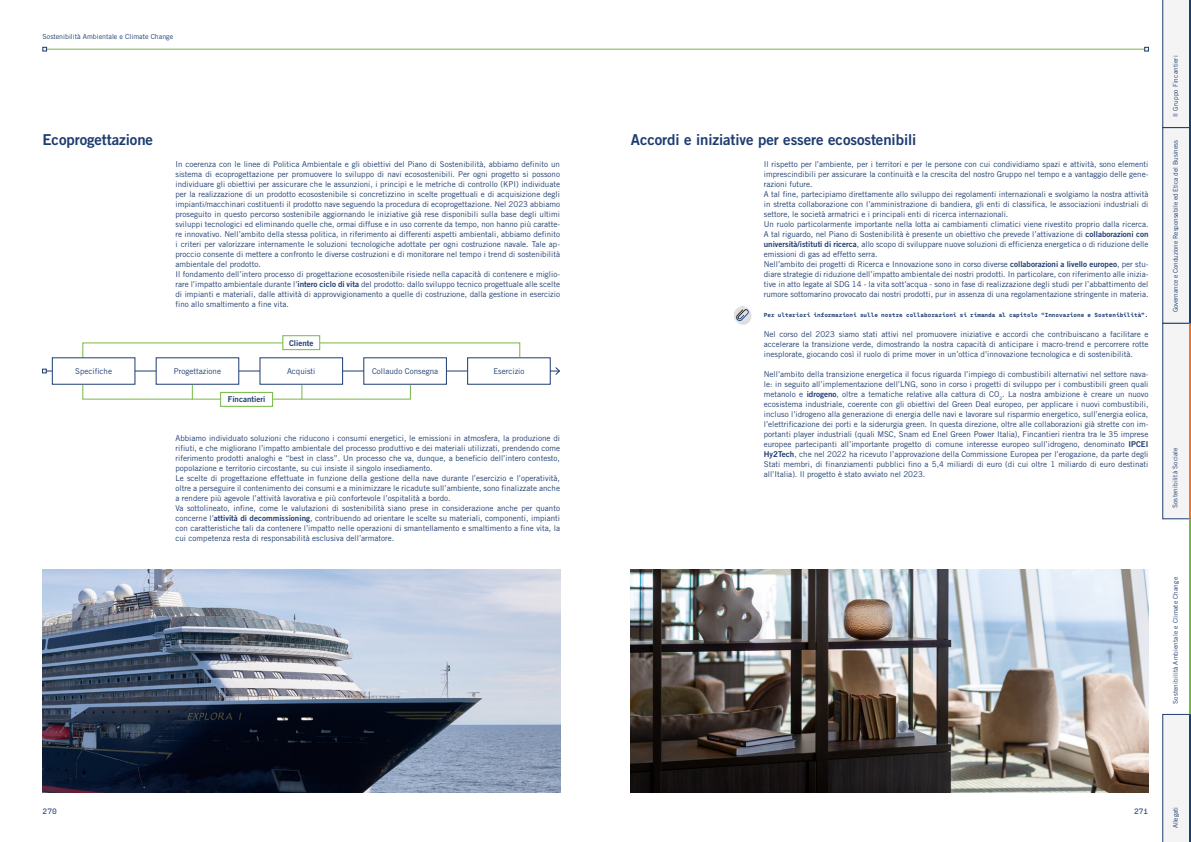
<style>
.page{position:relative;width:1191px;height:842px;background:#fff}
.page>*{position:absolute;margin:0;border:0;box-sizing:border-box;transform-origin:0 0}
.t1{font:15px "Trade Gothic LT Std Bd 2";letter-spacing:-.005em;color:#1d3c71}
.t2{font:8px/10px "Trade Gothic LT Std";color:#1d3c71}
.t3{font:8px "Trade Gothic LT Std Bd 2";color:#1d3c71}
.t4{font:500 8px "Fraktion Mono";color:#1d3c71}
.t5{font:7px "Trade Gothic LT Std";color:#1d3c71}
.t6{font:6.5px "Trade Gothic LT Std";letter-spacing:.02em;color:#1d3c71}
.t7{font:6.5px "Trade Gothic LT Std";letter-spacing:-.01em;color:#1d3c71}
.t8{font:6.5px "Trade Gothic LT Std";color:#1d3c71}
.t9{font:900 6px "Fraktion Mono";color:#1d3c71}
.s1{font-family:"Trade Gothic LT Std Bd 2"}
</style>
<div class="page">
<hr style="left:45px;top:49px;width:1101px;height:1px;background:#76b843">
<svg style="left:43px;top:47px;width:4px;height:4px"></svg>
<svg style="left:1144px;top:47px;width:4px;height:4px"></svg>
<hr style="left:42px;top:371px;width:517px;height:1px;background:#1d3c71">
<svg style="left:554px;top:367px;width:6px;height:8px"></svg>
<svg style="left:42px;top:369px;width:5px;height:4px"></svg>
<svg style="left:302px;top:384px;width:1px;height:15px"></svg>
<svg style="left:192px;top:384px;width:1px;height:15px"></svg>
<div style="left:156px;top:358px;width:83px;height:26px;background:#fff"></div>
<div style="left:260px;top:358px;width:82px;height:26px;background:#fff"></div>
<div style="left:364px;top:358px;width:82px;height:26px;background:#fff"></div>
<div style="left:467px;top:358px;width:83px;height:26px;background:#fff"></div>
<div style="left:52px;top:358px;width:83px;height:26px;background:#fff"></div>
<div style="left:283px;top:335px;width:37px;height:15px;border:1px solid #76b843"></div>
<div style="left:220px;top:392px;width:53px;height:15px;border:1px solid #76b843"></div>
<img style="left:43px;top:569px;width:517px;height:224px">
<img style="left:631px;top:569px;width:517px;height:224px">
<img style="left:734px;top:306px;width:18px;height:19px">
<div style="left:1162px;top:323px;width:29px;height:196px;background:#f5f4f4;border:1px solid #1d3c71"></div>
<div style="left:1162px;top:127px;width:29px;height:196px;background:#f5f4f4;border:1px solid #1d3c71"></div>
<svg style="left:1162px;top:714px;width:27px;height:128px"></svg>
<svg style="left:1162px;top:0;width:29px;height:128px"></svg>
<hr style="left:1189px;top:519px;width:2px;height:195px;background:#76b843">
<hr style="left:1189px;top:323px;width:2px;height:196px;background:#ee752a">
<hr style="left:1189px;top:128px;width:2px;height:195px;background:#1d3c71">
<hr style="left:1189px;top:0;width:2px;height:127px;background:#1d3c71">
<hr style="left:1189px;top:714px;width:2px;height:128px;background:#1d3c71">
<p class="t5" style="left:43px;top:32px;width:132px">Sostenibilità Ambientale e Climate Change</p>
<h1 class="t1" style="left:43px;top:131px;width:112px">Ecoprogettazione</h1>
<p class="t2" style="left:175px;top:159px;width:386px">In coerenza con le linee di Politica Ambientale e gli obiettivi del Piano di Sostenibilità, abbiamo definito un sistema di ecoprogettazione per promuovere lo sviluppo di navi ecosostenibili. Per ogni progetto si possono individuare gli obiettivi per assicurare che le assunzioni, i principi e le metriche di controllo (KPI) individuate per la realizzazione di un prodotto ecosostenibile si concretizzino in scelte progettuali e di acquisizione degli impianti/macchinari costituenti il prodotto nave seguendo la procedura di ecoprogettazione. Nel 2023 abbiamo proseguito in questo percorso sostenibile aggiornando le iniziative già rese disponibili sulla base degli ultimi sviluppi tecnologici ed eliminando quelle che, ormai diffuse e in uso corrente da tempo, non hanno più caratte&shy;re innovativo. Nell’ambito della stessa politica, in riferimento ai differenti aspetti ambientali, abbiamo definito i criteri per valorizzare internamente le soluzioni tecnologiche adottate per ogni costruzione navale. Tale ap&shy;proccio consente di mettere a confronto le diverse costruzioni e di monitorare nel tempo i trend di sostenibilità ambientale del prodotto.<br>Il fondamento dell’intero processo di progettazione ecosostenibile risiede nella capacità di contenere e miglio&shy;rare l’impatto ambientale durante l’<span class="s1">intero ciclo di vita</span> del prodotto: dallo sviluppo tecnico progettuale alle scelte di impianti e materiali, dalle attività di approvvigionamento a quelle di costruzione, dalla gestione in esercizio fino allo smaltimento a fine vita.</p>
<p class="t3" style="left:289px;top:338px;width:26px">Cliente</p>
<p class="t2" style="left:75px;top:366px;width:38px">Specifiche</p>
<p class="t2" style="left:174px;top:366px;width:49px">Progettazione</p>
<p class="t2" style="left:287px;top:366px;width:30px">Acquisti</p>
<p class="t2" style="left:372px;top:366px;width:68px">Collaudo Consegna</p>
<p class="t2" style="left:493px;top:366px;width:33px">Esercizio</p>
<p class="t3" style="left:228px;top:394px;width:39px">Fincantieri</p>
<p class="t2" style="left:175px;top:433px;width:386px">Abbiamo individuato soluzioni che riducono i consumi energetici, le emissioni in atmosfera, la produzione di rifiuti, e che migliorano l’impatto ambientale del processo produttivo e dei materiali utilizzati, prendendo come riferimento prodotti analoghi e “best in class”. Un processo che va, dunque, a beneficio dell’intero contesto, popolazione e territorio circostante, su cui insiste il singolo insediamento.<br>Le scelte di progettazione effettuate in funzione della gestione della nave durante l’esercizio e l’operatività, oltre a perseguire il contenimento dei consumi e a minimizzare le ricadute sull’ambiente, sono finalizzate anche a rendere più agevole l’attività lavorativa e più confortevole l’ospitalità a bordo.<br>Va sottolineato, infine, come le valutazioni di sostenibilità siano prese in considerazione anche per quanto concerne l’<span class="s1">attività di decommissioning</span>, contribuendo ad orientare le scelte su materiali, componenti, impianti con caratteristiche tali da contenere l’impatto nelle operazioni di smantellamento e smaltimento a fine vita, la cui competenza resta di responsabilità esclusiva dell’armatore.</p>
<h1 class="t1" style="left:631px;top:131px;width:287px">Accordi e iniziative per essere ecosostenibili</h1>
<p class="t2" style="left:764px;top:159px;width:386px">Il rispetto per l’ambiente, per i territori e per le persone con cui condividiamo spazi e attività, sono elementi imprescindibili per assicurare la continuità e la crescita del nostro Gruppo nel tempo e a vantaggio delle gene&shy;razioni future.<br>A tal fine, partecipiamo direttamente allo sviluppo dei regolamenti internazionali e svolgiamo la nostra attività in stretta collaborazione con l’amministrazione di bandiera, gli enti di classifica, le associazioni industriali di settore, le società armatrici e i principali enti di ricerca internazionali.<br>Un ruolo particolarmente importante nella lotta ai cambiamenti climatici viene rivestito proprio dalla ricerca.<br>A tal riguardo, nel Piano di Sostenibilità è presente un obiettivo che prevede l’attivazione di <span class="s1">collaborazioni con università/istituti di ricerca</span>, allo scopo di sviluppare nuove soluzioni di efficienza energetica o di riduzione delle emissioni di gas ad effetto serra.<br>Nell’ambito dei progetti di Ricerca e Innovazione sono in corso diverse <span class="s1">collaborazioni a livello europeo</span>, per stu&shy;diare strategie di riduzione dell’impatto ambientale dei nostri prodotti. In particolare, con riferimento alle inizia&shy;tive in atto legate al SDG 14 - la vita sott’acqua - sono in fase di realizzazione degli studi per l’abbattimento del rumore sottomarino provocato dai nostri prodotti, pur in assenza di una regolamentazione stringente in materia.</p>
<p class="t9" style="left:764px;top:310px;width:386px">Per ulteriori informazioni sulle nostre collaborazioni si rimanda al capitolo “Innovazione e Sostenibilità”.</p>
<p class="t2" style="left:764px;top:329px;width:386px;text-align:justify">Nel corso del 2023 siamo stati attivi nel promuovere iniziative e accordi che contribuiscano a facilitare e accelerare la transizione verde, dimostrando la nostra capacità di anticipare i macro-trend e percorrere rotte inesplorate, giocando così il ruolo di prime mover in un’ottica d’innovazione tecnologica e di sostenibilità.</p>
<p class="t2" style="left:764px;top:369px;width:386px;text-align:justify">Nell’ambito della transizione energetica il focus riguarda l’impiego di combustibili alternativi nel settore nava&shy;le: in seguito all’implementazione dell’LNG, sono in corso i progetti di sviluppo per i combustibili green quali metanolo e <span class="s1">idrogeno</span>, oltre a tematiche relative alla cattura di CO<sub>2</sub>. La nostra ambizione è creare un nuovo ecosistema industriale, coerente con gli obiettivi del Green Deal europeo, per applicare i nuovi combustibili, incluso l’idrogeno alla generazione di energia delle navi e lavorare sul risparmio energetico, sull’energia eolica, l’elettrificazione dei porti e la siderurgia green. In questa direzione, oltre alle collaborazioni già strette con im&shy;portanti player industriali (quali MSC, Snam ed Enel Green Power Italia), Fincantieri rientra tra le 35 imprese europee partecipanti all’importante progetto di comune interesse europeo sull’idrogeno, denominato <span class="s1">IPCEI Hy2Tech</span>, che nel 2022 ha ricevuto l’approvazione della Commissione Europea per l’erogazione, da parte degli Stati membri, di finanziamenti pubblici fino a 5,4 miliardi di euro (di cui oltre 1 miliardo di euro destinati all’Italia). Il progetto è stato avviato nel 2023.</p>
<p class="t6" style="left:1171px;top:117px;width:63px;rotate:-90deg">Il Gruppo Fincantieri</p>
<p class="t7" style="left:1171px;top:312px;width:173px;rotate:-90deg">Governance e Conduzione Responsabile ed Etica del Business</p>
<p class="t6" style="left:1171px;top:508px;width:62px;rotate:-90deg">Sostenibilità Sociale</p>
<p class="t6" style="left:1171px;top:704px;width:128px;rotate:-90deg">Sostenibilità Ambientale e Climate Change</p>
<p class="t4" style="left:43px;top:804px;width:16px">270</p>
<p class="t4" style="left:1134px;top:804px;width:16px">271</p>
<p class="t8" style="left:1171px;top:828px;width:23px;rotate:-90deg">Allegati</p>
</div>
